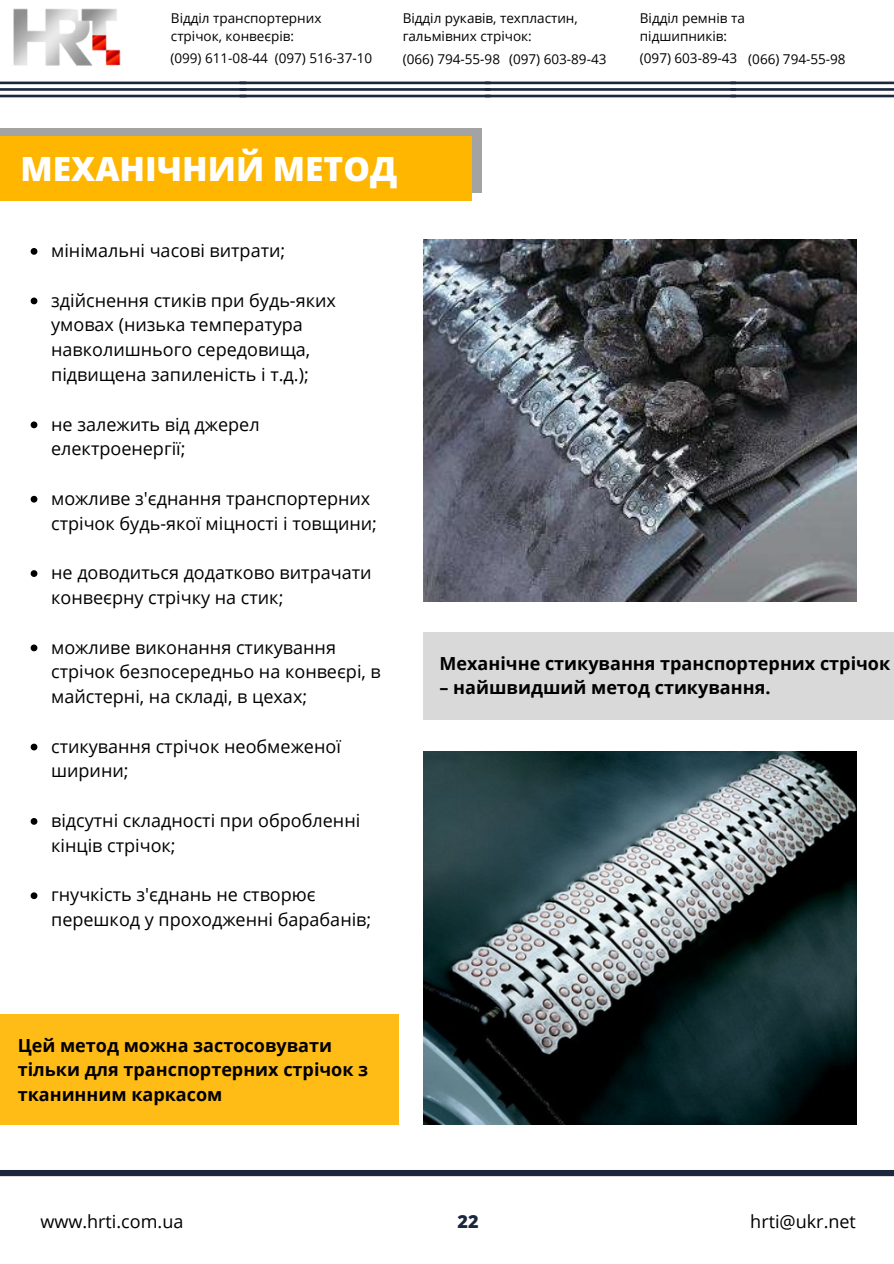
<style>
.page{position:relative;width:894px;height:1264px;background:#fff}
.page>*{position:absolute;margin:0;border:0;box-sizing:border-box;transform-origin:0 0}
.t1{font:800 33.45px "Open Sans";color:#fff}
.t2{font:18px/24.8px "Open Sans";color:#000}
.t3{font:700 18px/24.8px "Open Sans";color:#000}
.t4{font:800 18px "Open Sans";color:#1b273d}
.t5{font:13.5px/18px "Open Sans";color:#000}
</style>
<div class="page">
<svg style="left:0;top:1170px;width:893px;height:7px;background:#364054"></svg>
<div style="left:0;top:128px;width:481px;height:64px;background:#a3a3a3"></div>
<div style="left:0;top:136px;width:471px;height:64px;background:#ffb600"></div>
<svg style="left:31px;top:248px;width:6px;height:7px"></svg>
<svg style="left:31px;top:297px;width:6px;height:7px"></svg>
<svg style="left:31px;top:421px;width:6px;height:7px"></svg>
<svg style="left:31px;top:496px;width:6px;height:6px"></svg>
<svg style="left:31px;top:570px;width:6px;height:7px"></svg>
<svg style="left:31px;top:644px;width:6px;height:7px"></svg>
<svg style="left:31px;top:743px;width:6px;height:7px"></svg>
<svg style="left:31px;top:818px;width:6px;height:6px"></svg>
<svg style="left:31px;top:892px;width:6px;height:7px"></svg>
<div style="left:423px;top:632px;width:470px;height:87px;background:#d9d9d9"></div>
<img style="left:423px;top:751px;width:433px;height:373px">
<img style="left:423px;top:240px;width:433px;height:361px">
<div style="left:0;top:1014px;width:398px;height:110px;background:#ffbc16"></div>
<svg style="left:0;top:82px;width:893px;height:15px"></svg>
<img style="left:13px;top:8px;width:107px;height:58px">
<p class="t5" style="left:171px;top:9px;width:152px">Відділ транспортерних стрічок, конвеєрів:</p>
<p class="t5" style="left:402px;top:9px;width:177px">Відділ рукавів, техпластин,</p>
<p class="t5" style="left:402px;top:27px;width:131px">гальмівних стрічок:</p>
<p class="t5" style="left:639px;top:9px;width:106px">Відділ ремнів та підшипників:</p>
<p class="t5" style="left:170px;top:49px;width:99px">(099) 611-08-44</p>
<p class="t5" style="left:275px;top:49px;width:99px">(097) 516-37-10</p>
<p class="t5" style="left:402px;top:50px;width:99px">(066) 794-55-98</p>
<p class="t5" style="left:509px;top:50px;width:99px">(097) 603-89-43</p>
<p class="t5" style="left:639px;top:49px;width:99px">(097) 603-89-43</p>
<p class="t5" style="left:748px;top:50px;width:99px">(066) 794-55-98</p>
<p class="t1" style="left:20px;top:145px;width:378px">МЕХАНІЧНИЙ МЕТОД</p>
<p class="t2" style="left:51px;top:238px;width:235px">мінімальні часові витрати;</p>
<p class="t2" style="left:51px;top:287px;width:286px">здійснення стиків при будь-яких умовах (низька температура навколишнього середовища, підвищена запиленість і т.д.);</p>
<p class="t2" style="left:51px;top:411px;width:210px">не залежить від джерел електроенергії;</p>
<p class="t2" style="left:51px;top:485px;width:327px">можливе з'єднання транспортерних стрічок будь-якої міцності і товщини;</p>
<p class="t2" style="left:51px;top:560px;width:322px">не доводиться додатково витрачати конвеєрну стрічку на стик;</p>
<p class="t2" style="left:51px;top:634px;width:331px">можливе виконання стикування стрічок безпосередньо на конвеєрі, в майстерні, на складі, в цехах;</p>
<p class="t2" style="left:51px;top:733px;width:291px">стикування стрічок необмеженої ширини;</p>
<p class="t2" style="left:51px;top:807px;width:310px">відсутні складності при обробленні кінців стрічок;</p>
<p class="t2" style="left:51px;top:882px;width:321px">гнучкість з'єднань не створює перешкод у проходженні барабанів;</p>
<p class="t3" style="left:18px;top:1032px;width:352px">Цей метод можна застосовувати тільки для транспортерних стрічок з тканинним каркасом</p>
<p class="t3" style="left:439px;top:650px;width:452px">Механічне стикування транспортерних стрічок</p>
<p class="t3" style="left:439px;top:675px;width:332px">– найшвидший метод стикування.</p>
<p class="t2" style="left:40px;top:1208px;width:144px">www.hrti.com.ua</p>
<p class="t2" style="left:750px;top:1208px;width:107px">hrti@ukr.net</p>
<p class="t4" style="left:457px;top:1209px;width:23px">22</p>
</div>
